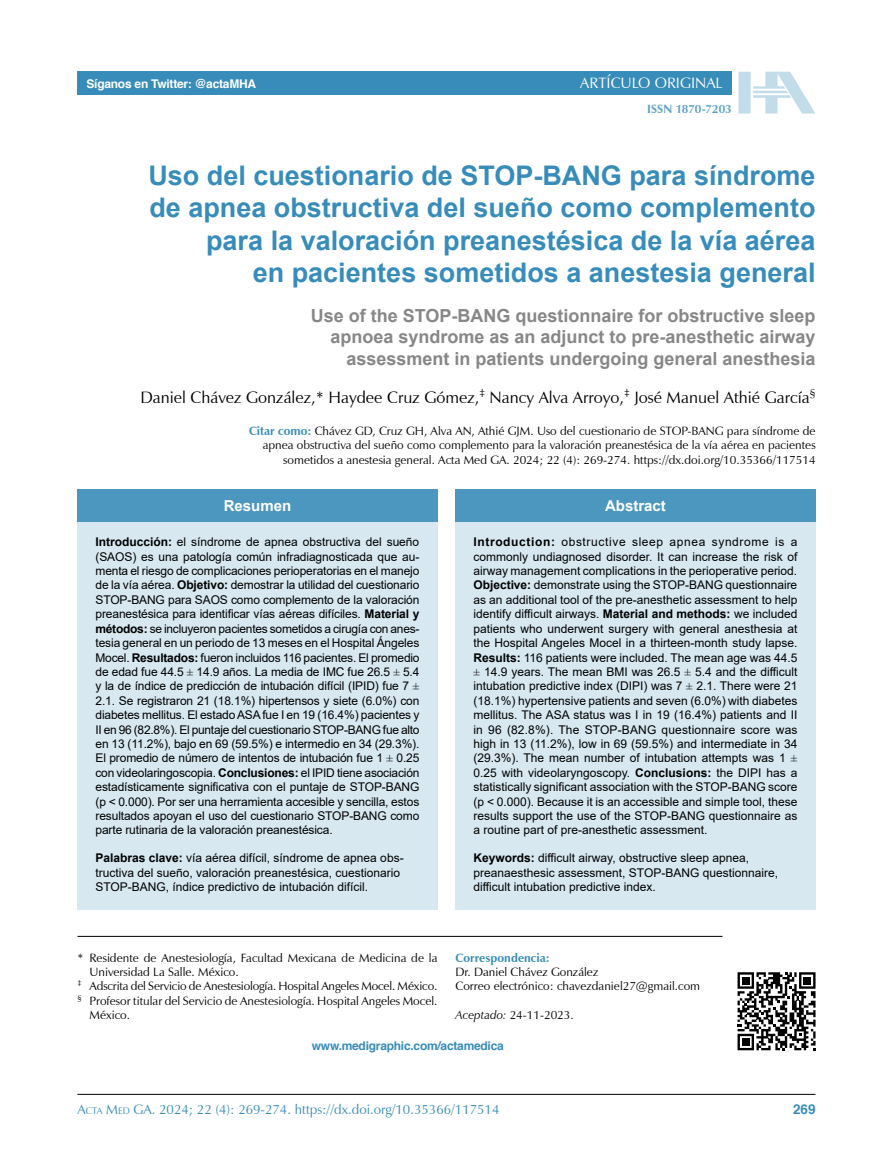
<style>
.page{position:relative;width:893px;height:1170px;background:#fff}
.page>*{position:absolute;margin:0;border:0;box-sizing:border-box;transform-origin:0 0}
.t1{font:700 27px/32.4px "Arial";color:#378cb9;text-align:right}
.t2{font:700 18px/21.6px "Arial";color:#878787;text-align:right}
.t3{font:16.5px "Zapf Humanist 601 BT";color:#000}
.t4{font:15px "Zapf Humanist 601 BT";color:#fff}
.t5{font:700 15px "Arial";color:#fff}
.t6{font:13.5px "Zapf Humanist 601 BT";color:#378cb9}
.t7{font:700 13.5px "Helvetica";color:#378cb9}
.t8{font:12px/14.4px "Arial";color:#000;text-align:justify}
.t9{font:12px/14.4px "Zapf Humanist 601 BT";color:#000}
.t10{font:700 12px "Helvetica";letter-spacing:-.02em;color:#378cb9}
.t11{font:700 12px "Helvetica";letter-spacing:-.02em;color:#fff}
.t12{font:700 12px "Zapf Humanist 601 BT";color:#378cb9}
.t13{font:700 12px "Zapf Humanist 601 BT";letter-spacing:.01em;color:#5fa3c7}
.s1{font-weight:700;color:#378cb9}
.s2{font-weight:700}
.s3{font-family:"Times New Roman"}
.s4{font-style:italic}
.s5{font-style:inherit}
.s6{font-size:9.45px}
</style>
<div class="page">
<div style="left:77px;top:72px;width:655px;height:23px;background:#378cb9"></div>
<hr style="left:77px;top:1093px;width:738px;height:1px;background:#000">
<div style="left:738px;top:72px;width:13px;height:41px;background:#c3dcea"></div>
<svg style="left:753px;top:72px;width:62px;height:41px"></svg>
<div style="left:77px;top:489px;width:360px;height:420px;background:#d7e8f1"></div>
<div style="left:77px;top:489px;width:360px;height:32px;background:#4b97c0"></div>
<div style="left:455px;top:489px;width:360px;height:420px;background:#d7e8f1"></div>
<div style="left:455px;top:489px;width:360px;height:32px;background:#4b97c0"></div>
<hr style="left:77px;top:935px;width:645px;height:1px;background:#000">
<svg style="left:737px;top:972px;width:78px;height:78px"></svg>
<div style="left:742px;top:1038px;width:7px;height:7px;background:#000"></div>
<p class="t11" style="left:86px;top:74px;width:171px">Síganos en Twitter: @actaMHA</p>
<p class="t4" style="left:580px;top:74px;width:144px">ARTÍCULO ORIGINAL</p>
<p class="t13" style="left:647px;top:102px;width:86px">ISSN 1870-7203</p>
<h1 class="t1" style="left:148px;top:159px;width:669px">Uso del cuestionario de STOP-BANG para síndrome de apnea obstructiva del sueño como complemento para la valoración preanestésica de la vía aérea<br>en pacientes sometidos a anestesia general</h1>
<h2 class="t2" style="left:311px;top:304px;width:506px">Use of the STOP-BANG questionnaire for obstructive sleep apnoea syndrome as an adjunct to pre-anesthetic airway assessment in patients undergoing general anesthesia</h2>
<h3 class="t3" style="left:140px;top:386px;width:677px">Daniel Chávez González,* Haydee Cruz Gómez,<sup>‡</sup> Nancy Alva Arroyo,<sup>‡</sup> José Manuel Athié García<sup>§</sup></h3>
<p class="t9" style="left:249px;top:423px;width:568px;text-align:right"><span class="s1">Citar como:</span> Chávez GD, Cruz GH, Alva AN, Athié GJM. Uso del cuestionario de STOP-BANG para síndrome de apnea obstructiva del sueño como complemento para la valoración preanestésica de la vía aérea en pacientes sometidos a anestesia general. Acta Med GA. 2024; 22 (4): 269-274. https://dx.doi.org/10.35366/117514</p>
<p class="t5" style="left:224px;top:495px;width:69px">Resumen</p>
<p class="t8" style="left:95px;top:534px;width:326px"><span class="s2">Introducción:</span> el síndrome de apnea obstructiva del sueño (SAOS) es una patología común infradiagnosticada que au&shy;menta el riesgo de complicaciones perioperatorias en el manejo de la vía aérea. <span class="s2">Objetivo:</span> demostrar la utilidad del cuestionario STOP-BANG para SAOS como complemento de la valoración preanestésica para identificar vías aéreas difíciles. <span class="s2">Material y métodos:</span> se incluyeron pacientes sometidos a cirugía con anes&shy;tesia general en un periodo de 13 meses en el Hospital Ángeles Mocel. <span class="s2">Resultados:</span> fueron incluidos 116 pacientes. El promedio de edad fue 44.5 <span class="s3">±</span> 14.9 años. La media de IMC fue 26.5 <span class="s3">±</span> 5.4 y la de índice de predicción de intubación difícil (IPID) fue 7 <span class="s3">± </span>2.1. Se registraron 21 (18.1%) hipertensos y siete (6.0%) con diabetes mellitus. El estado ASA fue I en 19 (16.4%) pacientes y II en 96 (82.8%). El puntaje del cuestionario STOP-BANG fue alto en 13 (11.2%), bajo en 69 (59.5%) e intermedio en 34 (29.3%).<br>El promedio de número de intentos de intubación fue 1 <span class="s3">±</span> 0.25 con videolaringoscopia. <span class="s2">Conclusiones:</span> el IPID tiene asociación estadísticamente significativa con el puntaje de STOP-BANG (p &lt; 0.000). Por ser una herramienta accesible y sencilla, estos resultados apoyan el uso del cuestionario STOP-BANG como parte rutinaria de la valoración preanestésica.</p>
<p class="t8" style="left:95px;top:850px;width:310px;text-align:left"><span class="s2">Palabras clave:</span> vía aérea difícil, síndrome de apnea obs&shy;tructiva del sueño, valoración preanestésica, cuestionario<br>STOP-BANG, índice predictivo de intubación difícil.</p>
<p class="t5" style="left:605px;top:495px;width:62px">Abstract</p>
<p class="t8" style="left:473px;top:534px;width:326px"><span class="s2">Introduction:</span> obstructive sleep apnea syndrome is a commonly undiagnosed disorder. It can increase the risk of airway management complications in the perioperative period.<br><span class="s2">Objective:</span> demonstrate using the STOP-BANG questionnaire as an additional tool of the pre-anesthetic assessment to help identify difficult airways. <span class="s2">Material and methods:</span> we included patients who underwent surgery with general anesthesia at the Hospital Angeles Mocel in a thirteen-month study lapse.<br><span class="s2">Results:</span> 116 patients were included. The mean age was 44.5 <span class="s3">±</span> 14.9 years. The mean BMI was 26.5 <span class="s3">±</span> 5.4 and the difficult intubation predictive index (DIPI) was 7 <span class="s3">±</span> 2.1. There were 21 (18.1%) hypertensive patients and seven (6.0%) with diabetes mellitus. The ASA status was I in 19 (16.4%) patients and II in 96 (82.8%). The STOP-BANG questionnaire score was high in 13 (11.2%), low in 69 (59.5%) and intermediate in 34 (29.3%). The mean number of intubation attempts was 1 <span class="s3">± </span>0.25 with videolaryngoscopy. <span class="s2">Conclusions:</span> the DIPI has a statistically significant association with the STOP-BANG score (p &lt; 0.000). Because it is an accessible and simple tool, these results support the use of the STOP-BANG questionnaire as a routine part of pre-anesthetic assessment.</p>
<p class="t8" style="left:473px;top:850px;width:306px;text-align:left"><span class="s2">Keywords:</span> difficult airway, obstructive sleep apnea, preanaesthesic assessment, STOP-BANG questionnaire, difficult intubation predictive index.</p>
<p class="t9" style="left:78px;top:950px;width:362px">* Residente de Anestesiología, Facultad Mexicana de Medicina de la</p>
<p class="t9" style="left:90px;top:964px;width:151px">Universidad La Salle. México.</p>
<p class="t9" style="left:78px;top:978px;width:361px"><sup>‡</sup> Adscrita del Servicio de Anestesiología. Hospital Angeles Mocel. México.</p>
<p class="t9" style="left:78px;top:993px;width:362px"><sup>§</sup> Profesor titular del Servicio de Anestesiología. Hospital Angeles Mocel.</p>
<p class="t9" style="left:90px;top:1007px;width:42px">México.</p>
<p class="t10" style="left:312px;top:1036px;width:194px">www.medigraphic.com/actamedica</p>
<p class="t12" style="left:455px;top:949px;width:96px">Correspondencia:</p>
<p class="t9" style="left:455px;top:964px;width:246px">Dr. Daniel Chávez González<br>Correo electrónico: chavezdaniel27@gmail.com</p>
<p class="t9" style="left:455px;top:1007px;width:120px"><span class="s4">Aceptado:</span> 24-11-2023.</p>
<p class="t6" style="left:77px;top:1101px;width:423px"><span class="s5">A</span><span class="s6">CTA</span> <span class="s5">M</span><span class="s6">ED</span> <span class="s5">GA. 2024; 22 (4): 269-274.</span> https://dx.doi.org/10.35366/117514</p>
<p class="t7" style="left:793px;top:1097px;width:24px">269</p>
</div>
